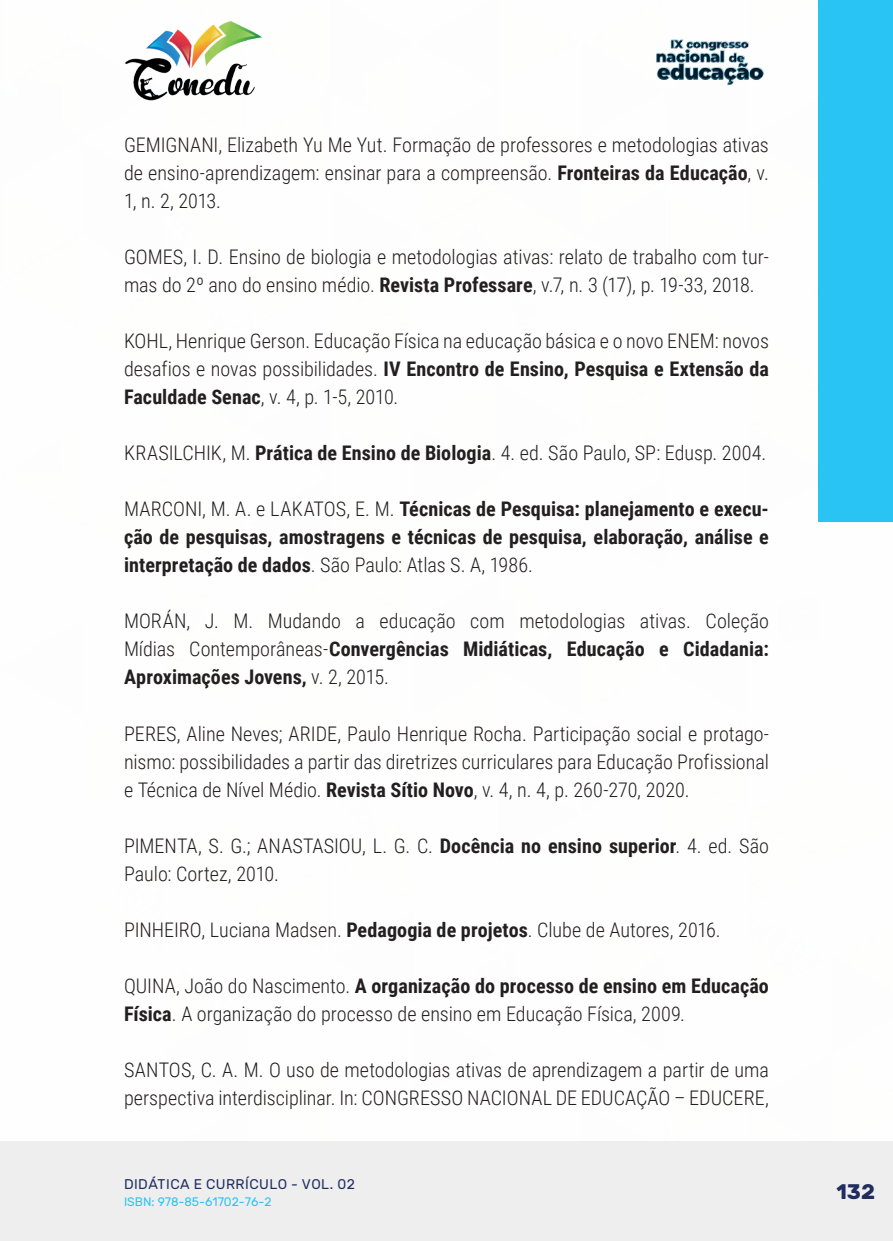
<style>
.page{position:relative;width:893px;height:1241px;background:#fff}
.page>*{position:absolute;margin:0;border:0;box-sizing:border-box;transform-origin:0 0}
.t1{font:700 21px "Rubik";color:#202d5e}
._17_REFERENCIAS{font:300 20.12px/28px "Roboto Condensed";color:#231f20;text-align:justify}
._17_REFERENCIAS-2{font:700 20.12px/28px "Roboto Condensed";color:#231f20;text-align:justify}
.t2{font:14px "Rubik";letter-spacing:.035em;color:#202d5e}
.t3{font:12.25px "Rubik";color:#29c4f3}
.s1{font-weight:700}
.s2{font-weight:300}
</style>
<div class="page">
<div style="left:0;top:1141px;width:893px;height:99px;background:#eeeeef"></div>
<div style="left:819px;top:0;width:74px;height:521px;background:#29c4f3"></div>
<img style="left:125px;top:20px;width:137px;height:81px">
<img style="left:656px;top:39px;width:108px;height:46px">
<p class="_17_REFERENCIAS" style="left:124px;top:130px;width:646px">GEMIGNANI, Elizabeth Yu Me Yut. Formação de professores e metodologias ativas de ensino-aprendizagem: ensinar para a compreensão. <span class="s1">Fronteiras da Educação</span>, v.<br>1, n. 2, 2013.</p>
<p class="_17_REFERENCIAS" style="left:124px;top:242px;width:646px">GOMES, I. D. Ensino de biologia e metodologias ativas: relato de trabalho com tur&shy;mas do 2º ano do ensino médio. <span class="s1">Revista Professare</span>, v.7, n. 3 (17), p. 19-33, 2018.</p>
<p class="_17_REFERENCIAS" style="left:124px;top:326px;width:646px">KOHL, Henrique Gerson. Educação Física na educação básica e o novo ENEM: novos desafios e novas possibilidades. <span class="s1">IV Encontro de Ensino, Pesquisa e Extensão da Faculdade Senac</span>, v. 4, p. 1-5, 2010.</p>
<p class="_17_REFERENCIAS" style="left:124px;top:438px;width:644px">KRASILCHIK, M. <span class="s1">Prática de Ensino de Biologia</span>. 4. ed. São Paulo, SP: Edusp. 2004.</p>
<p class="_17_REFERENCIAS-2" style="left:124px;top:494px;width:646px"><span class="s2">MARCONI, M. A. e LAKATOS, E. M.</span> Técnicas de Pesquisa: planejamento e execu&shy;ção de pesquisas, amostragens e técnicas de pesquisa, elaboração, análise e interpretação de dados<span class="s2">. São Paulo: Atlas S. A, 1986.</span></p>
<p class="_17_REFERENCIAS" style="left:124px;top:606px;width:646px">MORÁN, J. M. Mudando a educação com metodologias ativas. Coleção Mídias Contemporâneas-<span class="s1">Convergências Midiáticas, Educação e Cidadania:<br>Aproximações Jovens,</span> v. 2, 2015.</p>
<p class="_17_REFERENCIAS" style="left:124px;top:718px;width:646px">PERES, Aline Neves; ARIDE, Paulo Henrique Rocha. Participação social e protago&shy;nismo: possibilidades a partir das diretrizes curriculares para Educação Profissional e Técnica de Nível Médio. <span class="s1">Revista Sítio Novo</span>, v. 4, n. 4, p. 260-270, 2020.</p>
<p class="_17_REFERENCIAS" style="left:124px;top:830px;width:646px">PIMENTA, S. G.; ANASTASIOU, L. G. C. <span class="s1">Docência no ensino superior</span>. 4. ed. São<br>Paulo: Cortez, 2010.</p>
<p class="_17_REFERENCIAS" style="left:124px;top:914px;width:598px">PINHEIRO, Luciana Madsen. <span class="s1">Pedagogia de projetos</span>. Clube de Autores, 2016.</p>
<p class="_17_REFERENCIAS" style="left:124px;top:970px;width:646px">QUINA, João do Nascimento. <span class="s1">A organização do processo de ensino em Educação<br>Física</span>. A organização do processo de ensino em Educação Física, 2009.</p>
<p class="_17_REFERENCIAS" style="left:124px;top:1054px;width:646px">SANTOS, C. A. M. O uso de metodologias ativas de aprendizagem a partir de uma perspectiva interdisciplinar. In: CONGRESSO NACIONAL DE EDUCAÇÃO – EDUCERE,</p>
<p class="t2" style="left:124px;top:1175px;width:232px">DIDÁTICA E CURRÍCULO - VOL. 02</p>
<p class="t3" style="left:124px;top:1194px;width:149px">ISBN: 978-85-61702-76-2</p>
<p class="t1" style="left:836px;top:1179px;width:40px">132</p>
</div>
